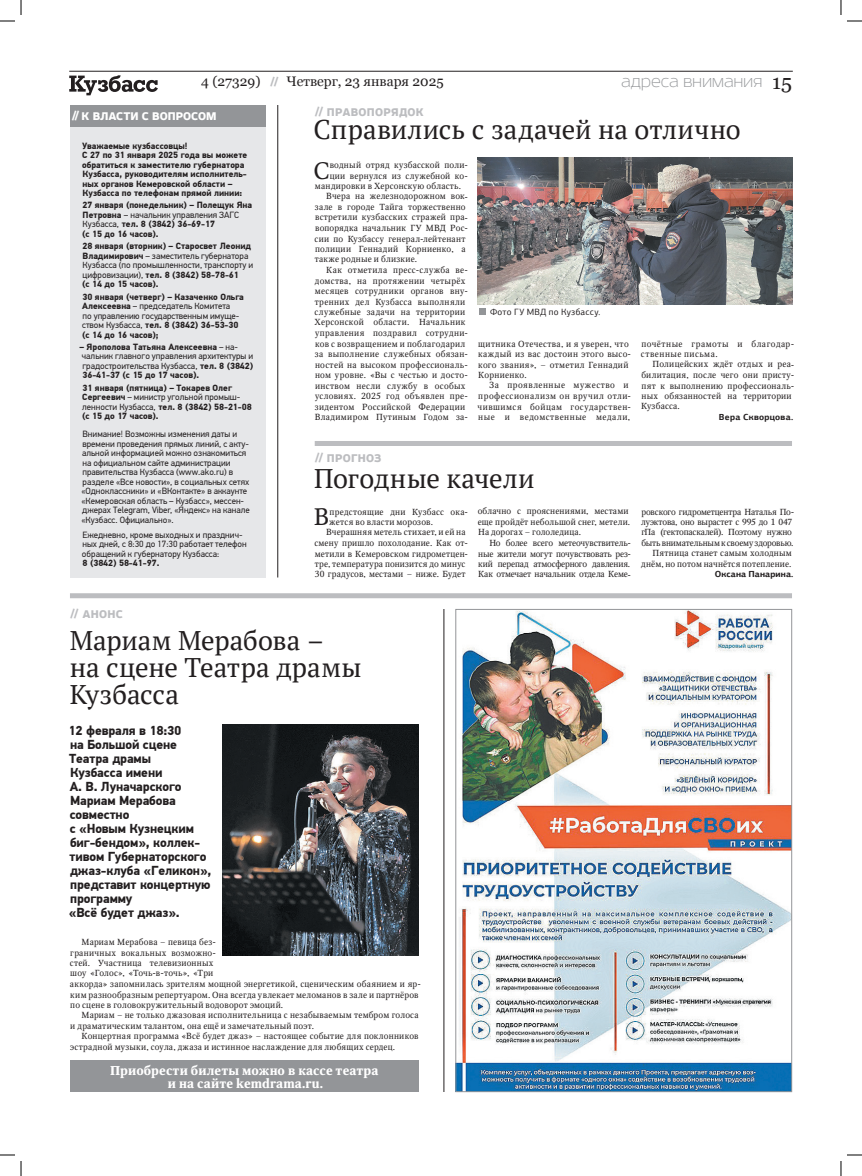
<style>
.page{position:relative;width:862px;height:1176px;background:#fff}
.page>*{position:absolute;margin:0;border:0;box-sizing:border-box;transform-origin:0 0}
.t1{font:26.9px/26.9px "PT Serif";color:#231f20}
.t2{font:23.8px "Octava";color:#231f20}
.t3{font:100 17.9px "Sceptica";letter-spacing:.02em;color:#939598}
.t4{font:900 14px "Sceptica";letter-spacing:.02em;color:#bcbdc0}
.t5{font:900 14px "Sceptica";color:#fff}
.t6{font:13.8px "Georgia";color:#231f20}
.t7{font:700 13px/14px "PF Din Text Pro";letter-spacing:-.01em;color:#231f20}
.t8{font:700 12.8px/13px "Octava";letter-spacing:.01em;color:#fff;text-align:center}
.t9{font:9.1px "PF Agora Sans Pro";letter-spacing:.025em;color:#231f20}
.t10{font:700 9px/9.5px "PF Din Text Pro";color:#231f20}
.t11{font:9px/9.5px "PF Din Text Pro";color:#231f20}
.t12{font:8.8px/10.5px "Octava";letter-spacing:.025em;color:#231f20}
.t13{font:8.8px/10.5px "Octava";letter-spacing:.055em;color:#231f20}
.t14{font:8.8px "Octava";letter-spacing:-.015em;color:#231f20}
.t15{font:700 8.8px "PF Agora Sans Pro";letter-spacing:.02em;color:#231f20}
.t16{font:8.8px "Octava";letter-spacing:.045em;color:#231f20}
.s1{font-family:"Sceptica";font-weight:900;color:#bcbdc0}
.s2{font-family:"Georgia";font-weight:400;font-size:20.7px;color:#231f20}
.s3{font-weight:400}
.s4{font-weight:700}
</style>
<div class="page">
<hr style="left:69px;top:71px;width:723px;height:1px;background:#231f20">
<svg style="left:69px;top:75px;width:89px;height:20px"></svg>
<div style="left:314px;top:441px;width:477px;height:5px;background:#bcbdc0"></div>
<div style="left:478px;top:308px;width:7px;height:7px;background:#939598"></div>
<div style="left:70px;top:593px;width:721px;height:5px;background:#bcbdc0"></div>
<hr style="left:443px;top:609px;width:1px;height:483px;background:#231f20">
<img style="left:222px;top:725px;width:196px;height:231px">
<div style="left:70px;top:1060px;width:348px;height:32px;background:#939598"></div>
<img style="left:457px;top:611px;width:332px;height:479px">
<div style="left:455px;top:609px;width:336px;height:483px;border:1px solid #939598"></div>
<div style="left:70px;top:105px;width:196px;height:473px;background:#e6e7e9"></div>
<div style="left:70px;top:105px;width:196px;height:22px;background:#939598"></div>
<hr style="left:277px;top:105px;width:1px;height:473px;background:#231f20">
<img style="left:477px;top:158px;width:314px;height:147px">
<svg style="left:0;top:0;width:22px;height:22px"></svg>
<svg style="left:0;top:1154px;width:22px;height:22px"></svg>
<svg style="left:840px;top:0;width:21px;height:22px"></svg>
<svg style="left:840px;top:1154px;width:21px;height:22px"></svg>
<h3 class="t6" style="left:201px;top:73px;width:244px">4 (27329) <span class="s1">//</span> Четверг, 23 января 2025</h3>
<h3 class="t3" style="left:621px;top:71px;width:172px">адреса внимания <span class="s2">15</span></h3>
<h3 class="t5" style="left:72px;top:108px;width:146px">// к власти с вопросом</h3>
<h3 class="t4" style="left:315px;top:103px;width:110px">// правопорядок</h3>
<h1 class="t1" style="left:313px;top:116px;width:428px">Справились с задачей на отлично</h1>
<p class="t10" style="left:82px;top:141px;width:167px">Уважаемые кузбассовцы!<br>С 27 по 31 января 2025 года вы можете обратиться к заместителю губернатора Кузбасса, руководителям исполнитель&shy;ных органов Кемеровской области – Кузбасса по телефонам прямой линии:</p>
<p class="t10" style="left:82px;top:201px;width:171px">27 января (понедельник) – Полещук Яна<br>Петровна <span class="s3">– начальник управления ЗАГС<br>Кузбасса,</span> тел. 8 (3842) 36-69-17<br>(с 15 до 16 часов).</p>
<p class="t10" style="left:82px;top:242px;width:172px">28 января (вторник) – Старосвет Леонид Владимирович <span class="s3">– заместитель губернатора Кузбасса (по промышленности, транспорту и цифровизации),</span> тел. 8 (3842) 58-78-61<br>(с 14 до 15 часов).</p>
<p class="t10" style="left:82px;top:292px;width:163px">30 января (четверг) – Казаченко Ольга Алексеевна <span class="s3">– председатель Комитета<br>по управлению государственным имуще&shy;ством Кузбасса,</span> тел. 8 (3842) 36-53-30 (с 14 до 16 часов);</p>
<p class="t11" style="left:79px;top:342px;width:175px"><span class="s4">– Ярополова Татьяна Алексеевна</span> – на&shy;чальник главного управления архитектуры и градостроительства Кузбасса, <span class="s4">тел. 8 (3842)<br>36-41-37 (с 15 до 17 часов).</span></p>
<p class="t10" style="left:82px;top:383px;width:171px">31 января (пятница) – Токарев Олег Сергеевич <span class="s3">– министр угольной промыш&shy;ленности Кузбасса,</span> тел. 8 (3842) 58-21-08 (с 15 до 17 часов).</p>
<p class="t11" style="left:81px;top:430px;width:170px">Внимание! Возможны изменения даты и времени проведения прямых линий, с акту&shy;альной информацией можно ознакомиться на официальном сайте администрации правительства Кузбасса (www.ako.ru) в разделе «Все новости», в социальных сетях «Одноклассники» и «ВКонтакте» в аккаунте «Кемеровская область – Кузбасс», мессен&shy;джерах Telegram, Viber, «Яндекс» на канале «Кузбасс. Официально».</p>
<p class="t11" style="left:82px;top:530px;width:166px">Ежедневно, кроме выходных и празднич&shy;ных дней, с 8:30 до 17:30 работает телефон обращений к губернатору Кузбасса:</p>
<p class="t10" style="left:82px;top:559px;width:78px">8 (3842) 58-41-97.</p>
<h2 class="t2" style="left:313px;top:156px;width:17px">С</h2>
<p class="t12" style="left:329px;top:160px;width:140px">водный отряд кузбасской поли-</p>
<p class="t12" style="left:329px;top:170px;width:140px">ции вернулся из служебной ко-</p>
<p class="t12" style="left:315px;top:181px;width:148px">мандировки в Херсонскую область.</p>
<p class="t12" style="left:326px;top:191px;width:143px">Вчера на железнодорожном вок-</p>
<p class="t12" style="left:315px;top:202px;width:152px">зале в городе Тайга торжественно</p>
<p class="t12" style="left:315px;top:212px;width:154px">встретили кузбасских стражей пра-</p>
<p class="t12" style="left:315px;top:223px;width:154px">вопорядка начальник ГУ МВД Рос-</p>
<p class="t12" style="left:314px;top:233px;width:152px">сии по Кузбассу генерал-лейтенант</p>
<p class="t12" style="left:315px;top:244px;width:152px">полиции Геннадий Корниенко, а</p>
<p class="t12" style="left:314px;top:254px;width:104px">также родные и близкие.</p>
<p class="t16" style="left:326px;top:265px;width:143px">Как отметила пресс-служба ве-</p>
<p class="t12" style="left:315px;top:275px;width:152px">домства, на протяжении четырёх</p>
<p class="t12" style="left:315px;top:286px;width:154px">месяцев сотрудники органов вну-</p>
<p class="t12" style="left:314px;top:296px;width:152px">тренних дел Кузбасса выполняли</p>
<p class="t12" style="left:314px;top:307px;width:152px">служебные задачи на территории</p>
<p class="t12" style="left:314px;top:317px;width:152px">Херсонской области. Начальник</p>
<p class="t12" style="left:315px;top:328px;width:154px">управления поздравил сотрудни-</p>
<p class="t12" style="left:315px;top:338px;width:152px">ков с возвращением и поблагодарил</p>
<p class="t12" style="left:315px;top:349px;width:154px">за выполнение служебных обязан-</p>
<p class="t12" style="left:315px;top:359px;width:154px">ностей на высоком профессиональ-</p>
<p class="t12" style="left:315px;top:370px;width:154px">ном уровне. «Вы с честью и досто-</p>
<p class="t12" style="left:315px;top:380px;width:152px">инством несли службу в особых</p>
<p class="t12" style="left:315px;top:391px;width:154px">условиях. 2025 год объявлен пре-</p>
<p class="t12" style="left:315px;top:401px;width:152px">зидентом Российской Федерации</p>
<p class="t12" style="left:315px;top:412px;width:154px">Владимиром Путиным Годом за-</p>
<p class="t9" style="left:490px;top:306px;width:112px">Фото ГУ МВД по Кузбассу.</p>
<p class="t13" style="left:640px;top:338px;width:155px">почётные грамоты и благодар&shy;ственные письма.</p>
<p class="t12" style="left:641px;top:359px;width:154px;text-indent:11px">Полицейских ждёт отдых и реа&shy;билитация, после чего они присту&shy;пят к выполнению профессиональ&shy;ных обязанностей на территории<br>Кузбасса.</p>
<p class="t15" style="left:718px;top:411px;width:76px">Вера Скворцова.</p>
<p class="t12" style="left:478px;top:338px;width:154px">щитника Отечества, и я уверен, что каждый из вас достоин этого высо&shy;кого звания», – отметил Геннадий<br>Корниенко.</p>
<p class="t13" style="left:477px;top:380px;width:155px;text-indent:12px">За проявленные мужество и профессионализм он вручил отли&shy;чившимся бойцам государствен&shy;ные и ведомственные медали,</p>
<h3 class="t4" style="left:315px;top:449px;width:68px">// прогноз</h3>
<h1 class="t1" style="left:314px;top:465px;width:222px">Погодные качели</h1>
<p class="t12" style="left:477px;top:506px;width:154px">облачно с прояснениями, местами еще пройдёт небольшой снег, метели.<br>На дорогах – гололедица.</p>
<p class="t12" style="left:478px;top:538px;width:154px;text-align:justify;text-indent:11px">Но более всего метеочувствитель&shy;ные жители могут почувствовать рез&shy;кий перепад атмосферного давления.<br>Как отмечает начальник отдела Кеме-</p>
<h2 class="t2" style="left:313px;top:502px;width:17px">В</h2>
<p class="t12" style="left:329px;top:506px;width:140px">предстоящие дни Кузбасс ока-</p>
<p class="t14" style="left:641px;top:506px;width:154px">ровского гидрометцентра Наталья По-</p>
<p class="t14" style="left:640px;top:517px;width:153px">луэктова, оно вырастет с 995 до 1 047</p>
<p class="t14" style="left:641px;top:527px;width:152px">гПа (гектопаскалей). Поэтому нужно</p>
<p class="t14" style="left:641px;top:538px;width:153px">быть внимательным к своему здоровью.</p>
<p class="t12" style="left:652px;top:548px;width:140px">Пятница станет самым холодным</p>
<p class="t12" style="left:641px;top:559px;width:152px">днём, но потом начнётся потепление.</p>
<p class="t15" style="left:714px;top:569px;width:80px">Оксана Панарина.</p>
<p class="t12" style="left:329px;top:517px;width:105px">жется во власти морозов.</p>
<p class="t12" style="left:326px;top:527px;width:141px">Вчерашняя метель стихает, и ей на</p>
<p class="t12" style="left:314px;top:538px;width:155px">смену пришло похолодание. Как от-</p>
<p class="t12" style="left:315px;top:548px;width:154px">метили в Кемеровском гидрометцен-</p>
<p class="t12" style="left:314px;top:559px;width:152px">тре, температура понизится до минус</p>
<p class="t12" style="left:315px;top:569px;width:152px">30 градусов, местами – ниже. Будет</p>
<h3 class="t4" style="left:70px;top:605px;width:54px">// анонс</h3>
<h1 class="t1" style="left:70px;top:627px;width:293px">Мариам Мерабова –<br>на сцене Театра драмы<br>Кузбасса</h1>
<p class="t7" style="left:68px;top:724px;width:144px">12 февраля в 18:30<br>на Большой сцене<br>Театра драмы<br>Кузбасса имени<br>А. В. Луначарского<br>Мариам Мерабова совместно<br>с «Новым Кузнецким биг-бендом», коллек&shy;тивом Губернаторского джаз-клуба «Геликон», представит концертную программу<br>«Всё будет джаз».</p>
<p class="t12" style="left:70px;top:937px;width:352px;text-indent:12px">Мариам Мерабова – певица без-<br>граничных вокальных возможно-<br>стей. Участница телевизионных<br>шоу «Голос», «Точь-в-точь», «Три<br>аккорда» запомнилась зрителям мощной энергетикой, сценическим обаянием и яр&shy;ким разнообразным репертуаром. Она всегда увлекает меломанов в зале и партнёров по сцене в головокружительный водоворот эмоций.</p>
<p class="t12" style="left:70px;top:1010px;width:350px;text-indent:11px">Мариам – не только джазовая исполнительница с незабываемым тембром голоса и драматическим талантом, она ещё и замечательный поэт.</p>
<p class="t12" style="left:70px;top:1031px;width:350px;text-indent:11px">Концертная программа «Всё будет джаз» – настоящее событие для поклонников эстрадной музыки, соула, джаза и истинное наслаждение для любящих сердец.</p>
<h3 class="t8" style="left:110px;top:1064px;width:269px">Приобрести билеты можно в кассе театра и на сайте kemdrama.ru.</h3>
</div>
